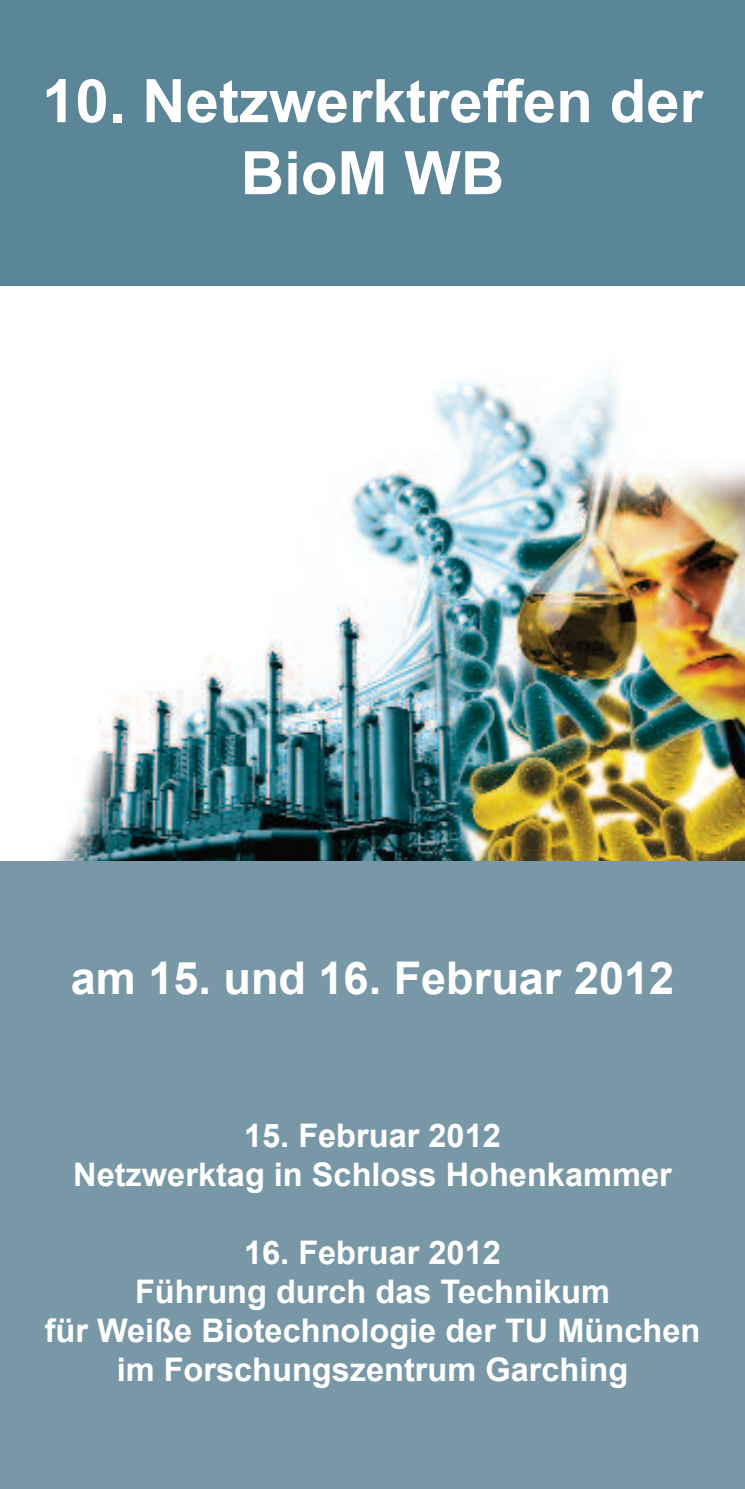
<style>
.page{position:relative;width:745px;height:1489px;background:#fff}
.page>*{position:absolute;margin:0;border:0;box-sizing:border-box;transform-origin:0 0}
.t1{font:700 60px/72px "Arial";color:#fff;text-align:center}
.t2{font:700 45px "Arial";color:#fff}
.t3{font:700 32.5px/39px "Arial";color:#fff;text-align:center}
</style>
<div class="page">
<div style="left:0;top:0;width:744px;height:285px;background:#5a8697"></div>
<div style="left:0;top:855px;width:744px;height:633px;background:#7998a7"></div>
<img style="left:0;top:374px;width:744px;height:486px">
<h1 class="t1" style="left:42px;top:65px;width:662px">10. Netzwerktreffen der<br>BioM WB</h1>
<h2 class="t2" style="left:71px;top:953px;width:604px">am 15. und 16. Februar 2012</h2>
<p class="t3" style="left:73px;top:1116px;width:599px">15. Februar 2012<br>Netzwerktag in Schloss Hohenkammer</p>
<p class="t3" style="left:45px;top:1233px;width:656px">16. Februar 2012<br>Führung durch das Technikum<br>für Weiße Biotechnologie der TU München im Forschungszentrum Garching</p>
</div>
